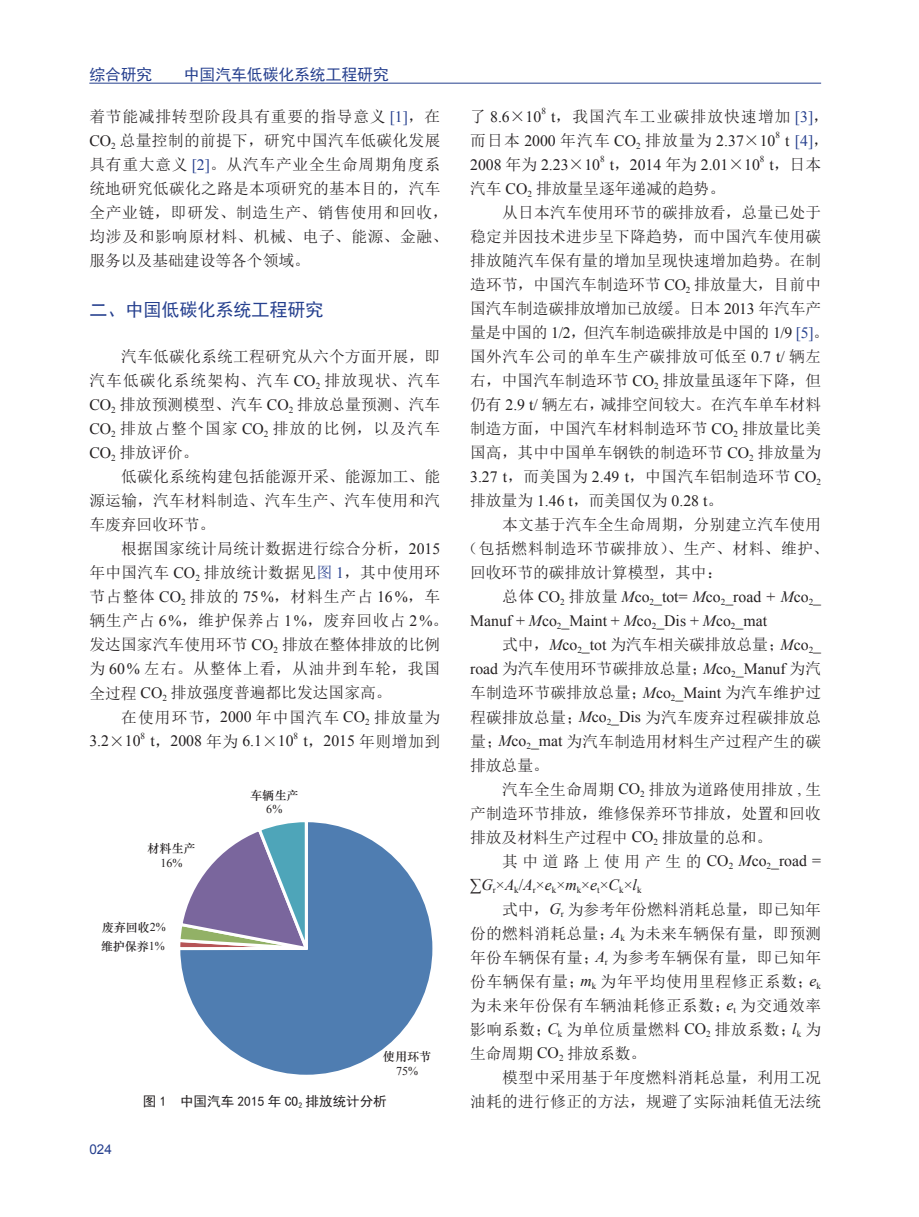
<style>
.page{position:relative;width:919px;height:1217px;background:#fff}
.page>*{position:absolute;margin:0;border:0;box-sizing:border-box;transform-origin:0 0}
.t1{font:18px "Sim Hei";color:#253f8e}
.t2{font:15.75px/24px "Sim Sun";letter-spacing:.015em;color:#231f20;text-align:justify}
.t3{font:15.75px/24px "Sim Sun";letter-spacing:.045em;color:#231f20}
.t4{font:15.75px/24px "Times New Roman";color:#231f20}
.t5{font:15.75px "Sim Sun";letter-spacing:.07em;color:#231f20}
.t6{font:15.75px "Sim Sun";letter-spacing:-.02em;color:#231f20}
.t7{font:15.75px "Sim Sun";letter-spacing:-.005em;color:#231f20}
.t8{font:15.75px "Sim Sun";letter-spacing:.035em;color:#231f20}
.t9{font:15.75px "Sim Sun";letter-spacing:.295em;color:#231f20}
.t10{font:15.75px "Sim Hei";color:#253f8e}
.t11{font:15.75px "Times New Roman";color:#253f8e}
.t12{font:13.5px "Sim Hei";color:#231f20}
.t13{font:13.5px "Arial";color:#253f8e}
.t14{font:12px "ST Zhongsong";color:#231f20}
.t15{font:12px "Times New Roman";color:#231f20}
.t16{font:9.15px "Times New Roman";color:#231f20}
.s1{font-family:"Times New Roman";color:#253f8e}
.s2{font-family:"Times New Roman"}
.s3{color:#253f8e}
.s4{font-family:"Sim Sun"}
.s5{color:#231f20}
.s6{font-family:"Sim Sun";color:#231f20}
.s7{font-style:italic}
.s8{font-family:"Times New Roman";font-style:italic}
</style>
<div class="page">
<hr style="left:89px;top:83px;width:732px;height:1px;background:#253f8e">
<svg style="left:180px;top:822px;width:253px;height:253px"></svg>
<svg style="left:180px;top:822px;width:130px;height:130px"></svg>
<p class="t10" style="left:89px;top:66px;width:65px">综合研究</p>
<p class="t10" style="left:184px;top:66px;width:206px">中国汽车低碳化系统工程研究</p>
<p class="t3" style="left:89px;top:104px;width:360px">着节能减排转型阶段具有重要的指导意义 <span class="s1">[1]</span>，在<br><span class="s2">CO</span><sub>2</sub> 总量控制的前提下，研究中国汽车低碳化发展具有重大意义 <span class="s1">[2]</span>。从汽车产业全生命周期角度系统地研究低碳化之路是本项研究的基本目的，汽车全产业链，即研发、制造生产、销售使用和回收，均涉及和影响原材料、机械、电子、能源、金融、服务以及基础建设等各个领域。</p>
<p class="t1" style="left:89px;top:300px;width:236px">二、中国低碳化系统工程研究</p>
<p class="t2" style="left:89px;top:344px;width:352px;text-indent:32px">汽车低碳化系统工程研究从六个方面开展，即汽车低碳化系统架构、汽车 <span class="s2">CO</span><sub>2</sub> 排放现状、汽车<span class="s2">CO</span><sub>2</sub> 排放预测模型、汽车 <span class="s2">CO</span><sub>2</sub> 排放总量预测、汽车<span class="s2">CO</span><sub>2</sub> 排放占整个国家 <span class="s2">CO</span><sub>2</sub> 排放的比例，以及汽车<span class="s2">CO</span><sub>2</sub> 排放评价。</p>
<p class="t2" style="left:89px;top:464px;width:352px;text-indent:32px">低碳化系统构建包括能源开采、能源加工、能源运输，汽车材料制造、汽车生产、汽车使用和汽车废弃回收环节。</p>
<p class="t2" style="left:89px;top:536px;width:360px;text-align:left;text-indent:32px">根据国家统计局统计数据进行综合分析，<span class="s2">2015</span>年中国汽车 <span class="s2">CO</span><sub>2</sub> 排放统计数据见<span class="s3">图</span> <span class="s1">1</span>，其中使用环节占整体 <span class="s2">CO</span><sub>2</sub> 排放的 <span class="s2">75%</span>，材料生产占 <span class="s2">16%</span>，车辆生产占 <span class="s2">6%</span>，维护保养占 <span class="s2">1%</span>，废弃回收占 <span class="s2">2%</span>。发达国家汽车使用环节 <span class="s2">CO</span><sub>2</sub> 排放在整体排放的比例为 <span class="s2">60%</span> 左右。从整体上看，从油井到车轮，我国全过程 <span class="s2">CO</span><sub>2</sub> 排放强度普遍都比发达国家高。</p>
<p class="t5" style="left:121px;top:708px;width:320px">在使用环节，<span class="s2">2000</span> 年中国汽车 <span class="s2">CO</span><sub>2</sub> 排放量为</p>
<p class="t4" style="left:89px;top:728px;width:53px">3.2<span class="s4">×</span>10</p>
<p class="t16" style="left:140px;top:729px;width:6px">8</p>
<p class="t4" style="left:150px;top:728px;width:145px">t<span class="s4">，</span>2008 <span class="s4">年为</span> 6.1<span class="s4">×</span>10</p>
<p class="t16" style="left:293px;top:729px;width:6px">8</p>
<p class="t2" style="left:303px;top:728px;width:138px"><span class="s2">t</span>，<span class="s2">2015</span> 年则增加到</p>
<p class="t14" style="left:147px;top:840px;width:50px">材料生产</p>
<p class="t15" style="left:160px;top:854px;width:24px">16%</p>
<p class="t14" style="left:102px;top:918px;width:66px">废弃回收<span class="s2">2%</span></p>
<p class="t14" style="left:101px;top:938px;width:66px">维护保养<span class="s2">1%</span></p>
<p class="t14" style="left:250px;top:786px;width:50px">车辆生产</p>
<p class="t15" style="left:266px;top:800px;width:18px">6%</p>
<p class="t14" style="left:383px;top:1047px;width:50px">使用环节</p>
<p class="t15" style="left:396px;top:1062px;width:24px">75%</p>
<p class="t13" style="left:89px;top:1140px;width:24px">024</p>
<p class="t12" style="left:143px;top:1094px;width:245px">图 1 中国汽车 2015 年 CO<sub>2</sub> 排放统计分析</p>
<p class="t4" style="left:470px;top:104px;width:73px"><span class="s4">了</span> 8.6<span class="s4">×</span>10</p>
<p class="t16" style="left:541px;top:105px;width:6px">8</p>
<p class="t5" style="left:551px;top:108px;width:279px"><span class="s2">t</span>，我国汽车工业碳排放快速增加 <span class="s1">[3]</span>，</p>
<p class="t4" style="left:470px;top:128px;width:307px"><span class="s4">而日本</span> 2000 <span class="s4">年汽车</span> CO<sub>2</sub> <span class="s4">排放量为</span> 2.37<span class="s4">×</span>10</p>
<p class="t16" style="left:775px;top:129px;width:6px">8</p>
<p class="t11" style="left:785px;top:130px;width:45px"><span class="s5">t</span> [4]<span class="s6">，</span></p>
<p class="t4" style="left:470px;top:152px;width:131px">2008 <span class="s4">年为</span> 2.23<span class="s4">×</span>10</p>
<p class="t16" style="left:600px;top:153px;width:6px">8</p>
<p class="t4" style="left:609px;top:152px;width:152px">t<span class="s4">，</span>2014 <span class="s4">年为</span> 2.01<span class="s4">×</span>10</p>
<p class="t16" style="left:759px;top:153px;width:6px">8</p>
<p class="t2" style="left:769px;top:152px;width:53px"><span class="s2">t</span>，日本</p>
<p class="t2" style="left:470px;top:176px;width:256px">汽车 <span class="s2">CO</span><sub>2</sub> 排放量呈逐年递减的趋势。</p>
<p class="t2" style="left:502px;top:200px;width:320px">从日本汽车使用环节的碳排放看，总量已处于</p>
<p class="t2" style="left:470px;top:224px;width:352px">稳定并因技术进步呈下降趋势，而中国汽车使用碳</p>
<p class="t2" style="left:470px;top:248px;width:352px">排放随汽车保有量的增加呈现快速增加趋势。在制</p>
<p class="t2" style="left:470px;top:272px;width:352px">造环节，中国汽车制造环节 <span class="s2">CO</span><sub>2</sub> 排放量大，目前中</p>
<p class="t7" style="left:470px;top:300px;width:352px">国汽车制造碳排放增加已放缓。日本 <span class="s2">2013</span> 年汽车产</p>
<p class="t6" style="left:470px;top:324px;width:360px">量是中国的 <span class="s2">1/2</span>，但汽车制造碳排放是中国的 <span class="s2">1/9</span> <span class="s1">[5]</span>。</p>
<p class="t8" style="left:470px;top:348px;width:352px">国外汽车公司的单车生产碳排放可低至 <span class="s2">0.7 t/</span> 辆左</p>
<p class="t2" style="left:470px;top:368px;width:352px">右，中国汽车制造环节 <span class="s2">CO</span><sub>2</sub> 排放量虽逐年下降，但</p>
<p class="t2" style="left:470px;top:392px;width:352px">仍有 <span class="s2">2.9 t/</span> 辆左右，减排空间较大。在汽车单车材料</p>
<p class="t2" style="left:470px;top:416px;width:352px">制造方面，中国汽车材料制造环节 <span class="s2">CO</span><sub>2</sub> 排放量比美</p>
<p class="t2" style="left:470px;top:440px;width:352px">国高，其中中国单车钢铁的制造环节 <span class="s2">CO</span><sub>2</sub> 排放量为</p>
<p class="t2" style="left:470px;top:464px;width:352px"><span class="s2">3.27 t</span>，而美国为 <span class="s2">2.49 t</span>，中国汽车铝制造环节 <span class="s2">CO</span><sub>2</sub></p>
<p class="t2" style="left:470px;top:488px;width:254px">排放量为 <span class="s2">1.46 t</span>，而美国仅为 <span class="s2">0.28 t</span>。</p>
<p class="t2" style="left:502px;top:512px;width:320px">本文基于汽车全生命周期，分别建立汽车使用</p>
<p class="t3" style="left:462px;top:536px;width:368px">（包括燃料制造环节碳排放）、生产、材料、维护、</p>
<p class="t2" style="left:470px;top:560px;width:254px">回收环节的碳排放计算模型，其中：</p>
<p class="t4" style="left:470px;top:584px;width:352px;text-indent:32px"><span class="s4">总体</span> CO<sub>2</sub> <span class="s4">排放量</span> <span class="s7">M</span>co<sub>2</sub>_tot= <span class="s7">M</span>co<sub>2</sub>_road + <span class="s7">M</span>co<sub>2</sub>_<br>Manuf + <span class="s7">M</span>co<sub>2</sub>_Maint + <span class="s7">M</span>co<sub>2</sub>_Dis + <span class="s7">M</span>co<sub>2</sub>_mat</p>
<p class="t2" style="left:470px;top:632px;width:352px;text-indent:32px">式中，<span class="s8">M</span><span class="s2">co</span><sub>2</sub><span class="s2">_tot</span> 为汽车相关碳排放总量；<span class="s8">M</span><span class="s2">co</span><sub>2</sub><span class="s2">_ road</span> 为汽车使用环节碳排放总量；<span class="s8">M</span><span class="s2">co</span><sub>2</sub><span class="s2">_Manuf</span> 为汽车制造环节碳排放总量；<span class="s8">M</span><span class="s2">co</span><sub>2</sub><span class="s2">_Maint</span> 为汽车维护过程碳排放总量；<span class="s8">M</span><span class="s2">co</span><sub>2</sub><span class="s2">_Dis</span> 为汽车废弃过程碳排放总量；<span class="s8">M</span><span class="s2">co</span><sub>2</sub><span class="s2">_mat</span> 为汽车制造用材料生产过程产生的碳排放总量。</p>
<p class="t2" style="left:470px;top:776px;width:352px;text-indent:32px">汽车全生命周期 <span class="s2">CO</span><sub>2</sub> 排放为道路使用排放 <span class="s2">,</span> 生产制造环节排放，维修保养环节排放，处置和回收排放及材料生产过程中 <span class="s2">CO</span><sub>2</sub> 排放量的总和。</p>
<p class="t9" style="left:502px;top:852px;width:320px">其中道路上使用产生的<span class="s2">CO</span><sub>2</sub> <span class="s8">M</span><span class="s2">co</span><sub>2</sub><span class="s2">_road =</span></p>
<p class="t4" style="left:470px;top:872px;width:173px">∑<span class="s7">G</span><sub>r</sub>×<span class="s7">A</span><sub>k</sub>/<span class="s7">A</span><sub>r</sub>×<span class="s7">e</span><sub>k</sub>×<span class="s7">m</span><sub>k</sub>×<span class="s7">e</span><sub>t</sub>×<span class="s7">C</span><sub>k</sub>×<span class="s7">l</span><sub>k</sub></p>
<p class="t2" style="left:470px;top:896px;width:352px;text-indent:32px">式中，<span class="s8">G</span><sub>r</sub> 为参考年份燃料消耗总量，即已知年份的燃料消耗总量；<span class="s8">A</span><sub>k</sub> 为未来车辆保有量，即预测年份车辆保有量；<span class="s8">A</span><sub>r</sub> 为参考车辆保有量，即已知年份车辆保有量；<span class="s8">m</span><sub>k</sub> 为年平均使用里程修正系数；<span class="s8">e</span><sub>k</sub>为未来年份保有车辆油耗修正系数；<span class="s8">e</span><sub>t</sub> 为交通效率影响系数；<span class="s8">C</span><sub>k</sub> 为单位质量燃料 <span class="s2">CO</span><sub>2</sub> 排放系数；<span class="s8">l</span><sub>k</sub> 为生命周期 <span class="s2">CO</span><sub>2</sub> 排放系数。</p>
<p class="t2" style="left:470px;top:1064px;width:352px;text-align:right">模型中采用基于年度燃料消耗总量，利用工况<br>油耗的进行修正的方法，规避了实际油耗值无法统</p>
</div>
